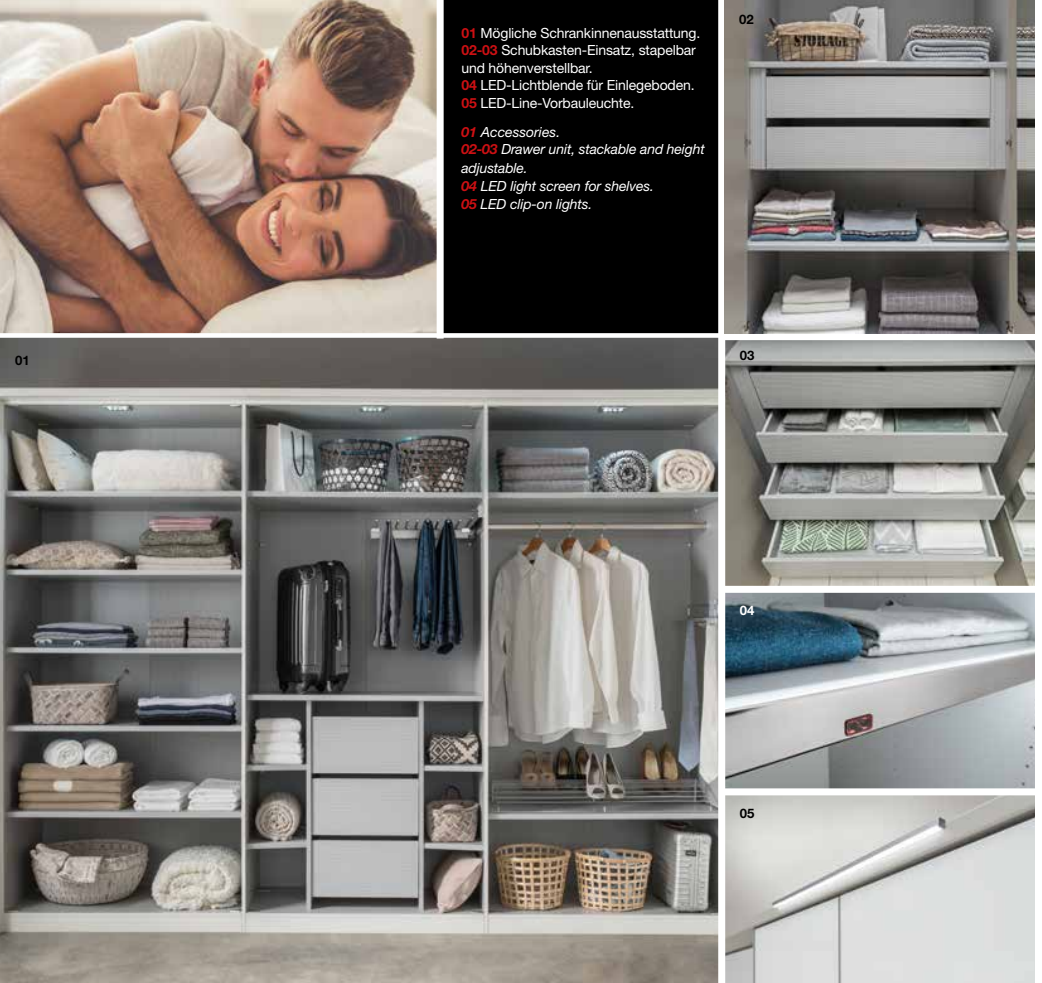
<style>
.page{position:relative;width:1042px;height:983px;background:#fff}
.page>*{position:absolute;margin:0;border:0;box-sizing:border-box;transform-origin:0 0}
.t1{font:14px/17.5px "Helvetica Neue LT";letter-spacing:-.01em;color:#fff}
.t2{font:italic 14px/18.2px "Helvetica Neue LT";letter-spacing:-.01em;color:#fff}
.t3{font:700 13.12px "Helvetica Neue LT";color:#000}
.t4{font:700 13.12px "Helvetica Neue LT";color:#fff}
.s1{font-weight:700;color:#cd1013}
</style>
<div class="page">
<div style="left:0;top:0;width:1042px;height:982px;background:#000"></div>
<img style="left:725px;top:340px;width:310px;height:245px">
<img style="left:725px;top:795px;width:310px;height:187px">
<img style="left:725px;top:592px;width:310px;height:196px">
<div style="left:722px;top:585px;width:313px;height:7px;background:#fff"></div>
<div style="left:722px;top:788px;width:313px;height:7px;background:#fff"></div>
<img style="left:0;top:0;width:437px;height:333px">
<svg style="left:0;top:333px;width:1038px;height:7px;background:#e2e1e1"></svg>
<img style="left:0;top:339px;width:718px;height:643px">
<div style="left:718px;top:0;width:7px;height:982px;background:#fff"></div>
<img style="left:724px;top:0;width:311px;height:333px">
<div style="left:437px;top:0;width:7px;height:338px;background:#fff"></div>
<div style="left:1035px;top:0;width:7px;height:982px;background:#fff"></div>
<p class="t3" style="left:15px;top:352px;width:16px">01</p>
<p class="t3" style="left:22px;top:354px;width:16px">01</p>
<p class="t1" style="left:461px;top:24px;width:240px"><span class="s1">01</span> Mögliche Schrankinnenausstattung.<br><span class="s1">02-03</span> Schubkasten-Einsatz, stapelbar und höhenverstellbar.<br><span class="s1">04</span> LED-Lichtblende für Einlegeboden.<br><span class="s1">05</span> LED-Line-Vorbauleuchte.</p>
<p class="t2" style="left:461px;top:122px;width:245px"><span class="s1">01</span> Accessories.<br><span class="s1">02-03</span> Drawer unit, stackable and height adjustable.<br><span class="s1">04</span> LED light screen for shelves.<br><span class="s1">05</span> LED clip-on lights.</p>
<p class="t3" style="left:739px;top:11px;width:16px">02</p>
<p class="t3" style="left:740px;top:347px;width:16px">03</p>
<p class="t4" style="left:740px;top:602px;width:16px">04</p>
<p class="t3" style="left:740px;top:804px;width:16px">05</p>
</div>
